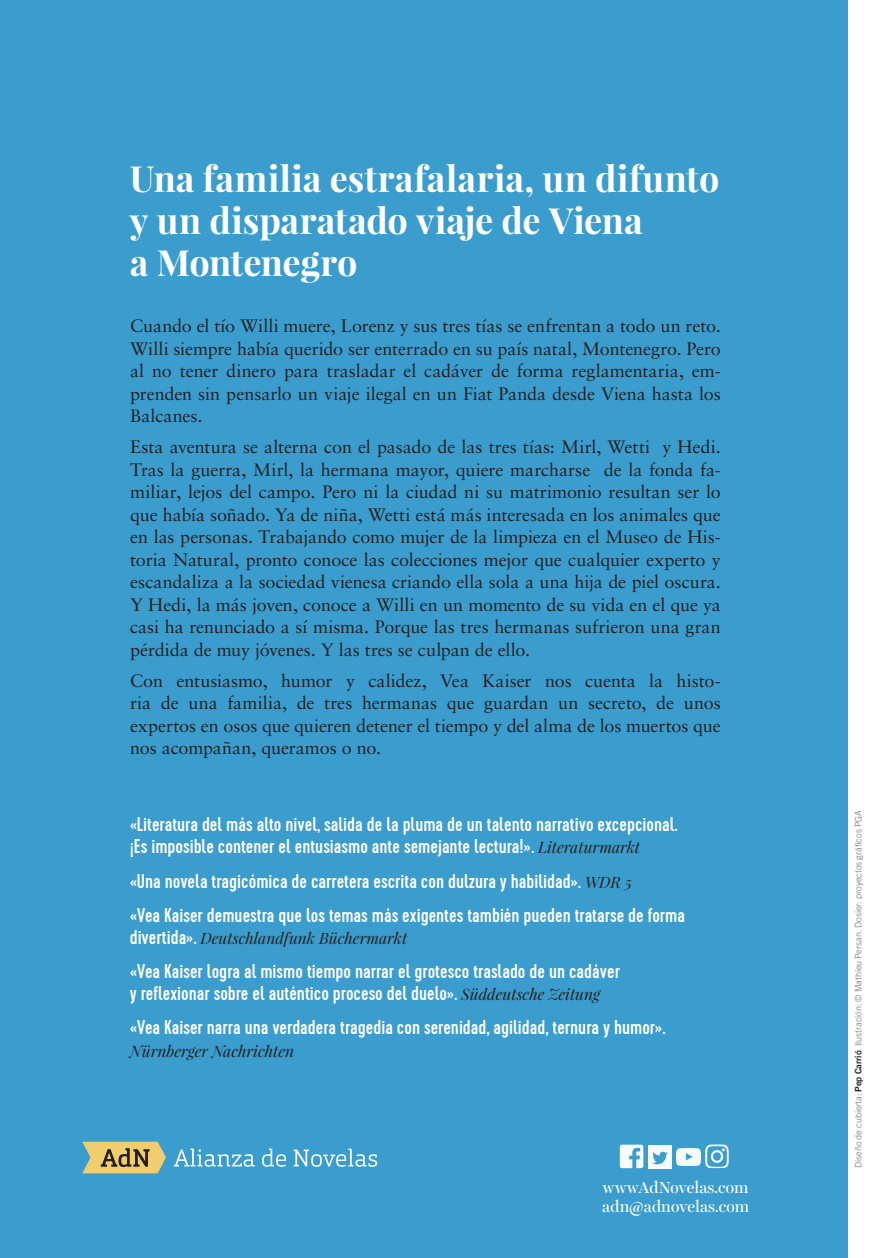
<style>
.page{position:relative;width:888px;height:1258px;background:#fff}
.page>*{position:absolute;margin:0;border:0;box-sizing:border-box;transform-origin:0 0}
.destacados_4as{font:700 36px/42px "Playfair Display";color:#fff}
.txts_fajas{font:500 19.95px/22px "Cervo";color:#fff}
.Txt_4a{font:18px/22.5px "Sabon LT Std";letter-spacing:-.005em;color:#231f20;text-align:justify}
.t1{font:16.05px "Harriet Display";letter-spacing:-.005em;color:#fff}
.txts_fajas-2{font:italic 15.6px "Playfair Display";color:#231f20}
.t2{font:300 9px "Trade Gothic Next LT Pro";color:#6c6d70}
.s1{font-family:"Playfair Display";font-weight:400;font-style:italic;font-size:15.6px;color:#231f20}
.s2{font-family:"Cervo";font-weight:500;font-style:normal;font-size:19.95px;color:#fff}
.s3{font-weight:700;color:#231f20}
</style>
<div class="page">
<div style="left:0;top:0;width:848px;height:1258px;background:#3b9dce"></div>
<img style="left:620px;top:1144px;width:23px;height:24px">
<img style="left:676px;top:1149px;width:24px;height:16px">
<img style="left:705px;top:1144px;width:24px;height:24px">
<img style="left:648px;top:1145px;width:24px;height:24px">
<svg style="left:174px;top:1148px;width:203px;height:19px"></svg>
<svg style="left:82px;top:1142px;width:84px;height:31px;background:#beae6b"></svg>
<p class="destacados_4as" style="left:130px;top:158px;width:591px">Una familia estrafalaria, un difunto y un disparatado viaje de Viena<br>a Montenegro</p>
<p class="Txt_4a" style="left:130px;top:314px;width:592px">Cuando el tío Willi muere, Lorenz y sus tres tías se enfrentan a todo un reto.<br>Willi siempre había querido ser enterrado en su país natal, Montenegro. Pero al no tener dinero para trasladar el cadáver de forma reglamentaria, em&shy;prenden sin pensarlo un viaje ilegal en un Fiat Panda desde Viena hasta los Balcanes.</p>
<p class="Txt_4a" style="left:130px;top:435px;width:592px">Esta aventura se alterna con el pasado de las tres tías: Mirl, Wetti y Hedi.<br>Tras la guerra, Mirl, la hermana mayor, quiere marcharse de la fonda fa&shy;miliar, lejos del campo. Pero ni la ciudad ni su matrimonio resultan ser lo que había soñado. Ya de niña, Wetti está más interesada en los animales que en las personas. Trabajando como mujer de la limpieza en el Museo de His&shy;toria Natural, pronto conoce las colecciones mejor que cualquier experto y escandaliza a la sociedad vienesa criando ella sola a una hija de piel oscura.<br>Y Hedi, la más joven, conoce a Willi en un momento de su vida en el que ya casi ha renunciado a sí misma. Porque las tres hermanas sufrieron una gran pérdida de muy jóvenes. Y las tres se culpan de ello.</p>
<p class="Txt_4a" style="left:130px;top:669px;width:592px">Con entusiasmo, humor y calidez, Vea Kaiser nos cuenta la histo&shy;ria de una familia, de tres hermanas que guardan un secreto, de unos expertos en osos que quieren detener el tiempo y del alma de los muertos que nos acompañan, queramos o no.</p>
<p class="txts_fajas" style="left:130px;top:814px;width:549px">«Literatura del más alto nivel, salida de la pluma de un talento narrativo excepcional. ¡Es imposible contener el entusiasmo ante semejante lectura!». <span class="s1">Literaturmarkt</span></p>
<p class="txts_fajas" style="left:130px;top:870px;width:504px">«Una novela tragicómica de carretera escrita con dulzura y habilidad». <span class="s1">WDR 5</span></p>
<p class="txts_fajas" style="left:130px;top:904px;width:557px">«Vea Kaiser demuestra que los temas más exigentes también pueden tratarse de forma</p>
<p class="txts_fajas-2" style="left:130px;top:928px;width:279px"><span class="s2">divertida».</span> Deutschlandfunk Büchermarkt</p>
<p class="txts_fajas" style="left:130px;top:961px;width:492px">«Vea Kaiser logra al mismo tiempo narrar el grotesco traslado de un cadáver y reflexionar sobre el auténtico proceso del duelo». <span class="s1">Süddeutsche Zeitung</span></p>
<p class="txts_fajas" style="left:130px;top:1017px;width:537px">«Vea Kaiser narra una verdadera tragedia con serenidad, agilidad, ternura y humor».</p>
<p class="txts_fajas-2" style="left:130px;top:1040px;width:166px">Nürnberger Nachrichten</p>
<p class="t1" style="left:603px;top:1176px;width:148px">wwwAdNovelas.com</p>
<p class="t1" style="left:602px;top:1195px;width:149px">adn@adnovelas.com</p>
<p class="t2" style="left:852px;top:1168px;width:359px;rotate:-90deg">Diseño de cubierta: <span class="s3">Pep Carrió</span>. Ilustración: © Mathieu Persan. Dosier: proyectos gráficos PGA</p>
</div>
